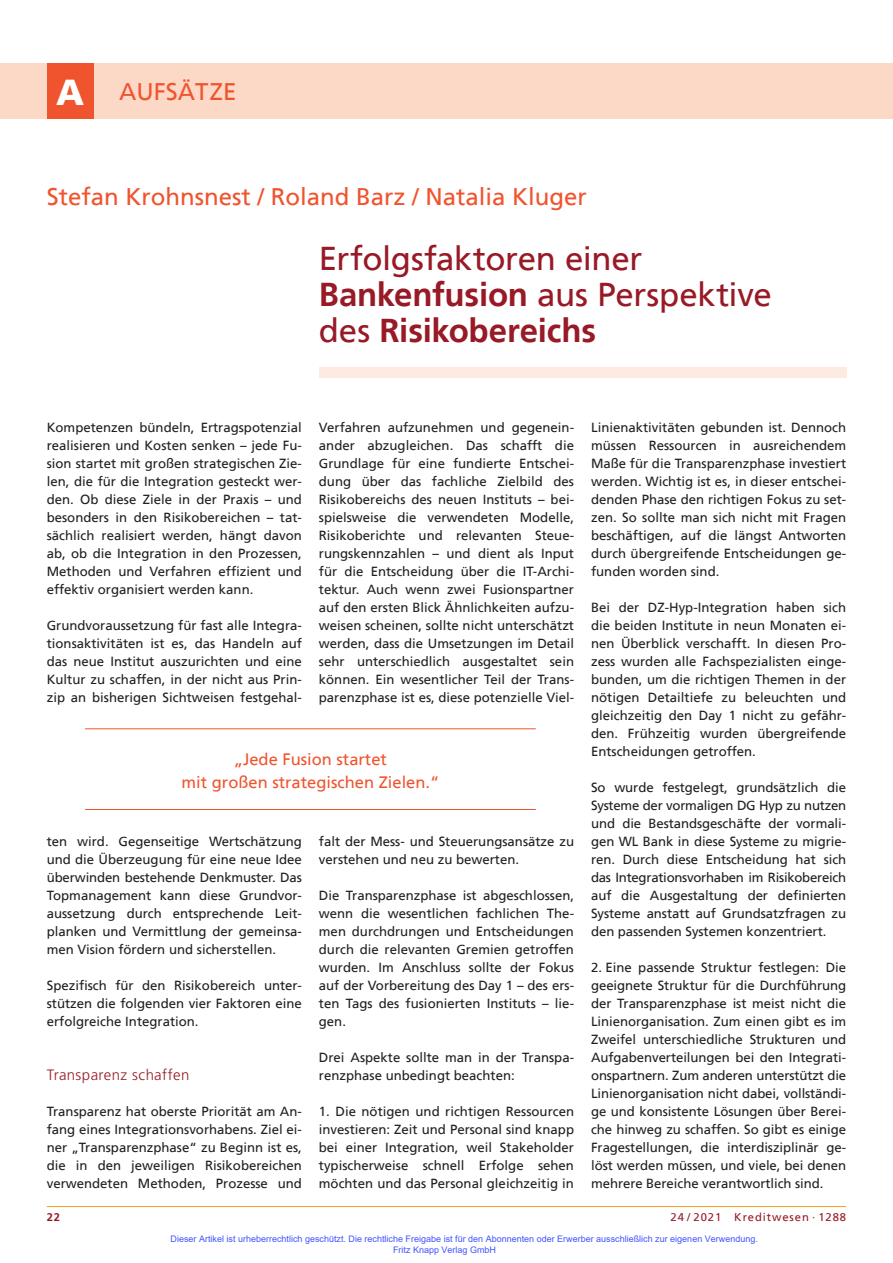
<style>
.page{position:relative;width:893px;height:1263px;background:#fff}
.page>*{position:absolute;margin:0;border:0;box-sizing:border-box;transform-origin:0 0}
.t1{font:33px/36px "Frutiger";letter-spacing:-.01em;color:#981a26}
.t2{font:24px "Frutiger";color:#f0542e}
.t3{font:16.5px/22.5px "Frutiger";color:#f0542e;text-align:center}
.t4{font:300 15px "Frutiger";letter-spacing:.025em;color:#981a26}
.t5{font:13.2px/18px "Frutiger";color:#231f20;text-align:justify}
.t6{font:11.25px "Frutiger";letter-spacing:.08em;color:#981a26}
.t7{font:700 11.25px "Frutiger";color:#981a26}
.t8{font:9px/10.8px "Arial";color:#4054ff}
.s1{font-weight:900;font-size:36px;color:#fff}
.s2{font-weight:700}
</style>
<div class="page">
<div style="left:319px;top:368px;width:527px;height:10px;background:#fdebe1"></div>
<hr style="left:47px;top:1206px;width:799px;height:1px;background:#f1a31e">
<div style="left:0;top:64px;width:893px;height:55px;background:#fcd9c7"></div>
<div style="left:47px;top:64px;width:47px;height:55px;background:#f0542e"></div>
<hr style="left:85px;top:728px;width:451px;height:1px;background:#f0542e">
<hr style="left:85px;top:809px;width:451px;height:1px;background:#f0542e">
<h2 class="t2" style="left:56px;top:81px;width:182px"><span class="s1">A</span> AUFSÄTZE</h2>
<h2 class="t2" style="left:47px;top:186px;width:542px">Stefan Krohnsnest / Roland Barz / Natalia Kluger</h2>
<h1 class="t1" style="left:319px;top:242px;width:454px">Erfolgsfaktoren einer<br><span class="s2">Bankenfusion</span> aus Perspektive des <span class="s2">Risikobereichs</span></h1>
<p class="t5" style="left:47px;top:419px;width:257px">Kompetenzen bündeln, Ertragspotenzial realisieren und Kosten senken – jede Fu&shy;sion startet mit großen strategischen Zie&shy;len, die für die Integration gesteckt wer&shy;den. Ob diese Ziele in der Praxis – und besonders in den Risikobereichen – tat&shy;sächlich realisiert werden, hängt davon ab, ob die Integration in den Prozessen, Methoden und Verfahren effizient und effektiv organisiert werden kann.</p>
<p class="t5" style="left:47px;top:617px;width:257px">Grundvoraussetzung für fast alle Integra&shy;tionsaktivitäten ist es, das Handeln auf das neue Institut auszurichten und eine Kultur zu schaffen, in der nicht aus Prin&shy;zip an bisherigen Sichtweisen festgehal-</p>
<p class="t5" style="left:319px;top:419px;width:257px">Verfahren aufzunehmen und gegenein&shy;ander abzugleichen. Das schafft die Grundlage für eine fundierte Entschei&shy;dung über das fachliche Zielbild des Risikobereichs des neuen Instituts – bei&shy;spielsweise die verwendeten Modelle, Risikoberichte und relevanten Steue&shy;rungskennzahlen – und dient als Input für die Entscheidung über die IT-Archi&shy;tektur. Auch wenn zwei Fusionspartner auf den ersten Blick Ähnlichkeiten aufzu&shy;weisen scheinen, sollte nicht unterschätzt werden, dass die Umsetzungen im Detail sehr unterschiedlich ausgestaltet sein können. Ein wesentlicher Teil der Trans&shy;parenzphase ist es, diese potenzielle Viel-</p>
<p class="t3" style="left:182px;top:749px;width:259px">„Jede Fusion startet<br>mit großen strategischen Zielen.“</p>
<p class="t5" style="left:47px;top:833px;width:257px">ten wird. Gegenseitige Wertschätzung und die Überzeugung für eine neue Idee überwinden bestehende Denkmuster. Das Topmanagement kann diese Grundvor&shy;aussetzung durch entsprechende Leit&shy;planken und Vermittlung der gemeinsa&shy;men Vision fördern und sicherstellen.</p>
<p class="t5" style="left:47px;top:977px;width:257px">Spezifisch für den Risikobereich unter&shy;stützen die folgenden vier Faktoren eine erfolgreiche Integration.</p>
<p class="t4" style="left:47px;top:1066px;width:144px">Transparenz schaffen</p>
<p class="t5" style="left:47px;top:1103px;width:257px">Transparenz hat oberste Priorität am An&shy;fang eines Integrationsvorhabens. Ziel ei&shy;ner „Transparenzphase“ zu Beginn ist es, die in den jeweiligen Risikobereichen verwendeten Methoden, Prozesse und</p>
<p class="t5" style="left:319px;top:833px;width:257px">falt der Mess- und Steuerungsansätze zu verstehen und neu zu bewerten.</p>
<p class="t5" style="left:319px;top:887px;width:257px">Die Transparenzphase ist abgeschlossen, wenn die wesentlichen fachlichen The&shy;men durchdrungen und Entscheidungen durch die relevanten Gremien getroffen wurden. Im Anschluss sollte der Fokus auf der Vorbereitung des Day 1 – des ers&shy;ten Tags des fusionierten Instituts – lie&shy;gen.</p>
<p class="t5" style="left:319px;top:1049px;width:257px">Drei Aspekte sollte man in der Transpa&shy;renzphase unbedingt beachten:</p>
<p class="t5" style="left:319px;top:1103px;width:257px">1. Die nötigen und richtigen Ressourcen investieren: Zeit und Personal sind knapp bei einer Integration, weil Stakeholder typischerweise schnell Erfolge sehen möchten und das Personal gleichzeitig in</p>
<p class="t5" style="left:591px;top:419px;width:257px">Linienaktivitäten gebunden ist. Dennoch müssen Ressourcen in ausreichendem Maße für die Transparenzphase investiert werden. Wichtig ist es, in dieser entschei&shy;denden Phase den richtigen Fokus zu set&shy;zen. So sollte man sich nicht mit Fragen beschäftigen, auf die längst Antworten durch übergreifende Entscheidungen ge&shy;funden worden sind.</p>
<p class="t5" style="left:591px;top:599px;width:257px">Bei der DZ-Hyp-Integration haben sich die beiden Institute in neun Monaten ei&shy;nen Überblick verschafft. In diesen Pro&shy;zess wurden alle Fachspezialisten einge&shy;bunden, um die richtigen Themen in der nötigen Detailtiefe zu beleuchten und gleichzeitig den Day 1 nicht zu gefähr&shy;den. Frühzeitig wurden übergreifende Entscheidungen getroffen.</p>
<p class="t5" style="left:591px;top:779px;width:257px">So wurde festgelegt, grundsätzlich die Systeme der vormaligen DG Hyp zu nutzen und die Bestandsgeschäfte der vormali&shy;gen WL Bank in diese Systeme zu migrie&shy;ren. Durch diese Entscheidung hat sich das Integrationsvorhaben im Risikobereich auf die Ausgestaltung der definierten Systeme anstatt auf Grundsatzfragen zu den passenden Systemen konzentriert.</p>
<p class="t5" style="left:591px;top:959px;width:257px">2. Eine passende Struktur festlegen: Die geeignete Struktur für die Durchführung der Transparenzphase ist meist nicht die Linienorganisation. Zum einen gibt es im Zweifel unterschiedliche Strukturen und Aufgabenverteilungen bei den Integrati&shy;onspartnern. Zum anderen unterstützt die Linienorganisation nicht dabei, vollständi&shy;ge und konsistente Lösungen über Berei&shy;che hinweg zu schaffen. So gibt es einige Fragestellungen, die interdisziplinär ge&shy;löst werden müssen, und viele, bei denen mehrere Bereiche verantwortlich sind.</p>
<p class="t7" style="left:47px;top:1211px;width:15px">22</p>
<p class="t6" style="left:671px;top:1211px;width:177px">24 / 2021 Kreditwesen · 1288</p>
<p class="t8" style="left:393px;top:1233px;width:366px;text-indent:-223px">Dieser Artikel ist urheberrechtlich geschützt. Die rechtliche Freigabe ist für den Abonnenten oder Erwerber ausschließlich zur eigenen Verwendung.<br>Fritz Knapp Verlag GmbH</p>
</div>
